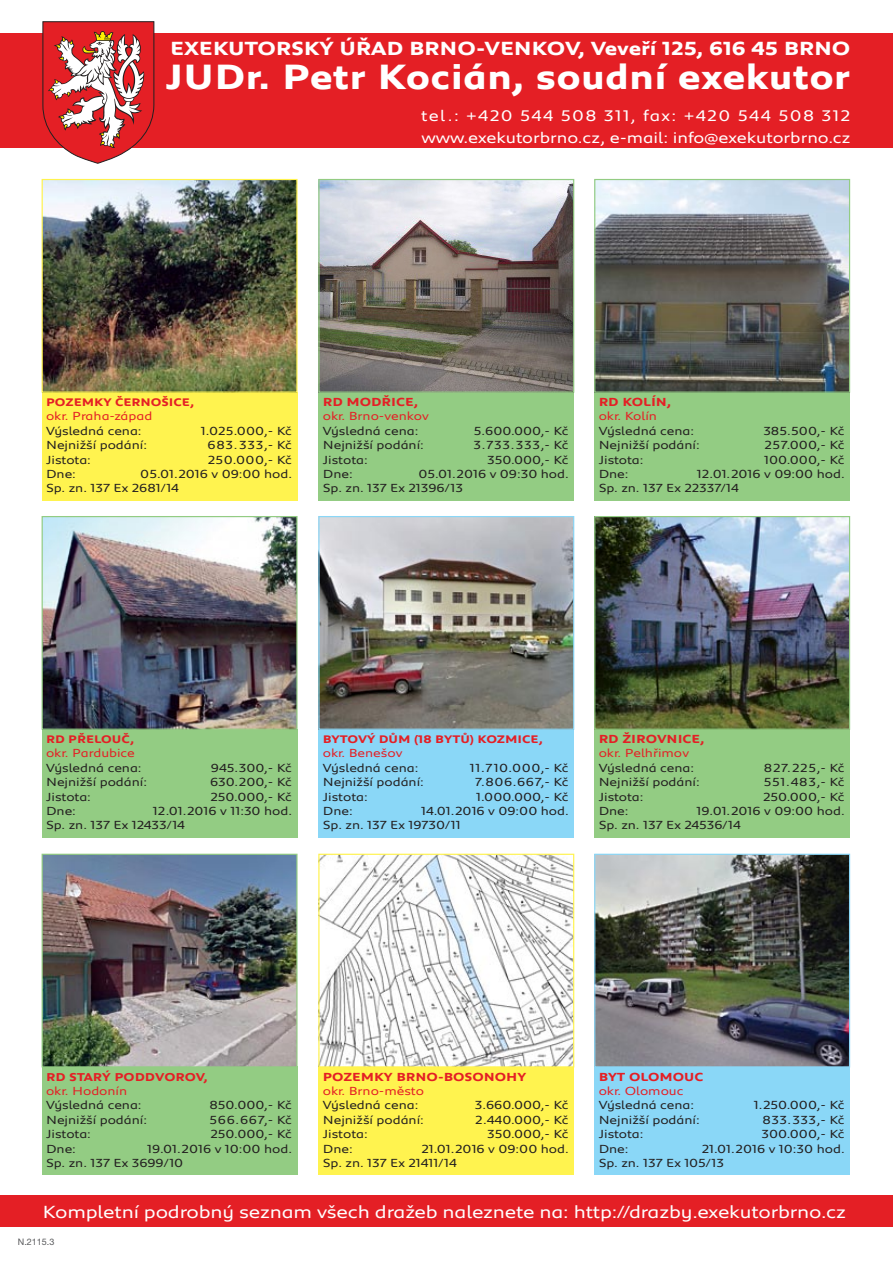
<style>
.page{position:relative;width:893px;height:1263px;background:#fff}
.page>*{position:absolute;margin:0;border:0;box-sizing:border-box;transform-origin:0 0}
.t1{font:700 36px "Peugeot Expanded";color:#fff}
.t2{font:700 19.5px "Peugeot Expanded";letter-spacing:-.01em;color:#fff}
.t3{font:18px "Peugeot Expanded";letter-spacing:-.01em;color:#fff}
.t4{font:15.75px/21.6px "Peugeot Expanded";color:#fff}
.t5{font:12px/14.4px "Peugeot Expanded";color:#231f20}
.t6{font:12px "Peugeot Expanded";color:#e41f25}
.t7{font:700 12px "Peugeot Expanded";color:#e41f25}
.t8{font:12px "Peugeot Expanded";letter-spacing:.05em;color:#231f20}
.t9{font:700 11.7px "Peugeot Expanded";color:#e41f25}
.t10{font:700 11.25px "Peugeot Expanded";color:#e41f25}
.t11{font:9px "Helvetica Neue LT Pro";color:#57585a}
</style>
<div class="page">
<div style="left:0;top:33px;width:893px;height:115px;background:#e41f25"></div>
<div style="left:0;top:1196px;width:893px;height:31px;background:#e41f25"></div>
<svg style="left:43px;top:21px;width:111px;height:143px"></svg>
<div style="left:42px;top:392px;width:256px;height:108px;background:#fff34f"></div>
<div style="left:42px;top:729px;width:256px;height:108px;background:#93cc83"></div>
<div style="left:318px;top:392px;width:256px;height:108px;background:#93cc83"></div>
<div style="left:318px;top:729px;width:256px;height:108px;background:#8ad7f7"></div>
<div style="left:594px;top:1067px;width:256px;height:108px;background:#8ad7f7"></div>
<div style="left:42px;top:1067px;width:256px;height:108px;background:#93cc83"></div>
<div style="left:318px;top:1067px;width:256px;height:108px;background:#fff34f"></div>
<div style="left:594px;top:392px;width:256px;height:108px;background:#93cc83"></div>
<div style="left:594px;top:729px;width:256px;height:108px;background:#93cc83"></div>
<img style="left:44px;top:181px;width:252px;height:210px">
<div style="left:42px;top:179px;width:256px;height:214px;border:1px solid #fff34f"></div>
<img style="left:44px;top:518px;width:252px;height:210px">
<div style="left:42px;top:516px;width:256px;height:214px;border:1px solid #93cc83"></div>
<img style="left:320px;top:181px;width:252px;height:210px">
<div style="left:318px;top:179px;width:256px;height:214px;border:1px solid #93cc83"></div>
<img style="left:320px;top:518px;width:252px;height:210px">
<div style="left:318px;top:516px;width:256px;height:214px;border:1px solid #8ad7f7"></div>
<img style="left:596px;top:856px;width:252px;height:209px">
<div style="left:594px;top:854px;width:256px;height:213px;border:1px solid #8ad7f7"></div>
<img style="left:44px;top:856px;width:252px;height:209px">
<div style="left:42px;top:854px;width:256px;height:213px;border:1px solid #93cc83"></div>
<img style="left:320px;top:856px;width:252px;height:209px">
<div style="left:318px;top:854px;width:256px;height:213px;border:1px solid #fff34f"></div>
<img style="left:596px;top:181px;width:252px;height:210px">
<div style="left:594px;top:179px;width:256px;height:214px;border:1px solid #93cc83"></div>
<img style="left:596px;top:518px;width:252px;height:210px">
<div style="left:594px;top:516px;width:256px;height:214px;border:1px solid #93cc83"></div>
<h2 class="t2" style="left:170px;top:35px;width:682px">EXEKUTORSKÝ ÚŘAD BRNO-VENKOV, Veveří 125, 616 45 BRNO</h2>
<h1 class="t1" style="left:165px;top:53px;width:687px">JUDr. Petr Kocián, soudní exekutor</h1>
<h3 class="t4" style="left:421px;top:104px;width:431px">tel.: +420 544 508 311, fax: +420 544 508 312 www.exekutorbrno.cz, e-mail: info@exekutorbrno.cz</h3>
<p class="t10" style="left:46px;top:394px;width:150px">POZEMKY ČERNOŠICE,</p>
<p class="t6" style="left:46px;top:408px;width:108px">okr. Praha-západ</p>
<p class="t5" style="left:46px;top:423px;width:97px">Výsledná cena:</p>
<p class="t5" style="left:201px;top:423px;width:93px">1.025.000,- Kč</p>
<p class="t5" style="left:46px;top:437px;width:103px">Nejnižší podání:</p>
<p class="t5" style="left:208px;top:437px;width:86px">683.333,- Kč</p>
<p class="t5" style="left:46px;top:452px;width:46px">Jistota:</p>
<p class="t5" style="left:208px;top:452px;width:86px">250.000,- Kč</p>
<p class="t5" style="left:46px;top:466px;width:31px">Dne:</p>
<p class="t5" style="left:46px;top:466px;width:248px;text-indent:94px">05.01.2016 v 09:00 hod.<br>Sp. zn. 137 Ex 2681/14</p>
<p class="t7" style="left:323px;top:394px;width:97px">RD MODŘICE,</p>
<p class="t6" style="left:323px;top:408px;width:108px">okr. Brno-venkov</p>
<p class="t5" style="left:323px;top:423px;width:97px">Výsledná cena:</p>
<p class="t5" style="left:474px;top:423px;width:96px">5.600.000,- Kč</p>
<p class="t5" style="left:323px;top:437px;width:103px">Nejnižší podání:</p>
<p class="t5" style="left:474px;top:437px;width:97px">3.733.333,- Kč</p>
<p class="t5" style="left:323px;top:452px;width:46px">Jistota:</p>
<p class="t5" style="left:487px;top:452px;width:83px">350.000,- Kč</p>
<p class="t5" style="left:323px;top:466px;width:31px">Dne:</p>
<p class="t5" style="left:323px;top:466px;width:247px;text-indent:96px">05.01.2016 v 09:30 hod.<br>Sp. zn. 137 Ex 21396/13</p>
<p class="t7" style="left:599px;top:394px;width:74px">RD KOLÍN,</p>
<p class="t6" style="left:599px;top:408px;width:60px">okr. Kolín</p>
<p class="t5" style="left:599px;top:423px;width:97px">Výsledná cena:</p>
<p class="t5" style="left:763px;top:423px;width:83px">385.500,- Kč</p>
<p class="t5" style="left:599px;top:437px;width:103px">Nejnižší podání:</p>
<p class="t5" style="left:764px;top:437px;width:82px">257.000,- Kč</p>
<p class="t5" style="left:599px;top:452px;width:46px">Jistota:</p>
<p class="t5" style="left:764px;top:452px;width:82px">100.000,- Kč</p>
<p class="t5" style="left:599px;top:466px;width:31px">Dne:</p>
<p class="t5" style="left:599px;top:466px;width:247px;text-indent:98px">12.01.2016 v 09:00 hod.<br>Sp. zn. 137 Ex 22337/14</p>
<p class="t10" style="left:46px;top:731px;width:90px">RD PŘELOUČ,</p>
<p class="t6" style="left:46px;top:745px;width:90px">okr. Pardubice</p>
<p class="t5" style="left:46px;top:760px;width:97px">Výsledná cena:</p>
<p class="t5" style="left:211px;top:760px;width:83px">945.300,- Kč</p>
<p class="t5" style="left:46px;top:774px;width:103px">Nejnižší podání:</p>
<p class="t5" style="left:210px;top:774px;width:83px">630.200,- Kč</p>
<p class="t5" style="left:46px;top:789px;width:46px">Jistota:</p>
<p class="t5" style="left:210px;top:789px;width:83px">250.000,- Kč</p>
<p class="t5" style="left:46px;top:803px;width:31px">Dne:</p>
<p class="t5" style="left:46px;top:803px;width:248px;text-indent:107px">12.01.2016 v 11:30 hod.<br>Sp. zn. 137 Ex 12433/14</p>
<p class="t10" style="left:323px;top:731px;width:222px">BYTOVÝ DŮM (18 BYTŮ) KOZMICE,</p>
<p class="t6" style="left:323px;top:745px;width:81px">okr. Benešov</p>
<p class="t5" style="left:323px;top:760px;width:97px">Výsledná cena:</p>
<p class="t8" style="left:470px;top:759px;width:100px">11.710.000,- Kč</p>
<p class="t5" style="left:323px;top:774px;width:103px">Nejnižší podání:</p>
<p class="t5" style="left:475px;top:774px;width:95px">7.806.667,- Kč</p>
<p class="t5" style="left:323px;top:789px;width:46px">Jistota:</p>
<p class="t5" style="left:476px;top:789px;width:94px">1.000.000,- Kč</p>
<p class="t5" style="left:323px;top:803px;width:31px">Dne:</p>
<p class="t5" style="left:323px;top:803px;width:247px;text-indent:98px">14.01.2016 v 09:00 hod.<br>Sp. zn. 137 Ex 19730/11</p>
<p class="t7" style="left:599px;top:731px;width:107px">RD ŽIROVNICE,</p>
<p class="t6" style="left:599px;top:745px;width:92px">okr. Pelhřimov</p>
<p class="t5" style="left:599px;top:760px;width:97px">Výsledná cena:</p>
<p class="t5" style="left:764px;top:760px;width:82px">827.225,- Kč</p>
<p class="t5" style="left:599px;top:774px;width:103px">Nejnižší podání:</p>
<p class="t5" style="left:764px;top:774px;width:82px">551.483,- Kč</p>
<p class="t5" style="left:599px;top:789px;width:46px">Jistota:</p>
<p class="t5" style="left:763px;top:789px;width:83px">250.000,- Kč</p>
<p class="t5" style="left:599px;top:803px;width:31px">Dne:</p>
<p class="t5" style="left:599px;top:803px;width:248px;text-indent:98px">19.01.2016 v 09:00 hod.<br>Sp. zn. 137 Ex 24536/14</p>
<p class="t9" style="left:46px;top:1069px;width:163px">RD STARÝ PODDVOROV,</p>
<p class="t6" style="left:46px;top:1082px;width:83px">okr. Hodonín</p>
<p class="t5" style="left:46px;top:1097px;width:97px">Výsledná cena:</p>
<p class="t5" style="left:210px;top:1097px;width:84px">850.000,- Kč</p>
<p class="t5" style="left:46px;top:1112px;width:103px">Nejnižší podání:</p>
<p class="t5" style="left:209px;top:1112px;width:84px">566.667,- Kč</p>
<p class="t5" style="left:46px;top:1126px;width:46px">Jistota:</p>
<p class="t5" style="left:210px;top:1126px;width:83px">250.000,- Kč</p>
<p class="t5" style="left:46px;top:1141px;width:31px">Dne:</p>
<p class="t5" style="left:46px;top:1141px;width:247px;text-indent:101px">19.01.2016 v 10:00 hod.<br>Sp. zn. 137 Ex 3699/10</p>
<p class="t7" style="left:323px;top:1068px;width:205px">POZEMKY BRNO-BOSONOHY</p>
<p class="t6" style="left:323px;top:1082px;width:103px">okr. Brno-město</p>
<p class="t5" style="left:323px;top:1097px;width:97px">Výsledná cena:</p>
<p class="t5" style="left:475px;top:1097px;width:96px">3.660.000,- Kč</p>
<p class="t5" style="left:323px;top:1112px;width:103px">Nejnižší podání:</p>
<p class="t5" style="left:475px;top:1112px;width:95px">2.440.000,- Kč</p>
<p class="t5" style="left:323px;top:1126px;width:46px">Jistota:</p>
<p class="t5" style="left:487px;top:1126px;width:83px">350.000,- Kč</p>
<p class="t5" style="left:323px;top:1141px;width:31px">Dne:</p>
<p class="t5" style="left:323px;top:1141px;width:247px;text-indent:99px">21.01.2016 v 09:00 hod.<br>Sp. zn. 137 Ex 21411/14</p>
<p class="t7" style="left:599px;top:1068px;width:106px">BYT OLOMOUC</p>
<p class="t6" style="left:599px;top:1082px;width:86px">okr. Olomouc</p>
<p class="t5" style="left:599px;top:1097px;width:97px">Výsledná cena:</p>
<p class="t5" style="left:754px;top:1097px;width:92px">1.250.000,- Kč</p>
<p class="t5" style="left:599px;top:1112px;width:103px">Nejnižší podání:</p>
<p class="t5" style="left:762px;top:1112px;width:84px">833.333,- Kč</p>
<p class="t5" style="left:599px;top:1126px;width:46px">Jistota:</p>
<p class="t5" style="left:762px;top:1126px;width:85px">300.000,- Kč</p>
<p class="t5" style="left:599px;top:1141px;width:31px">Dne:</p>
<p class="t5" style="left:599px;top:1141px;width:248px;text-indent:103px">21.01.2016 v 10:30 hod.<br>Sp. zn. 137 Ex 105/13</p>
<h3 class="t3" style="left:43px;top:1199px;width:805px">Kompletní podrobný seznam všech dražeb naleznete na: http://drazby.exekutorbrno.cz</h3>
<p class="t11" style="left:18px;top:1236px;width:38px">N.2115.3</p>
</div>
